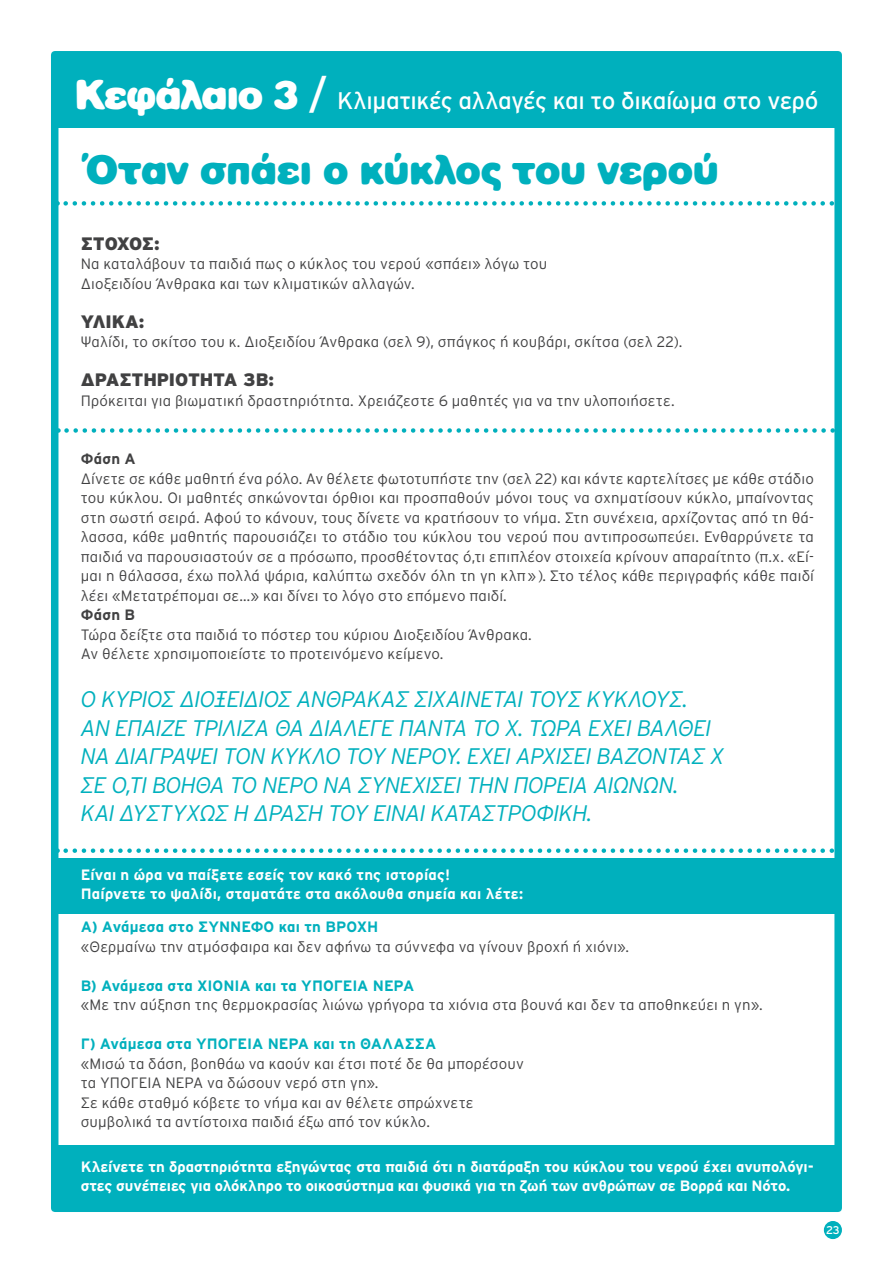
<style>
.page{position:relative;width:893px;height:1263px;background:#fff}
.page>*{position:absolute;margin:0;border:0;box-sizing:border-box;transform-origin:0 0}
.t1{font:42px "CF Fat";letter-spacing:-.005em;color:#00b0bd}
.t2{font:24px "Interstate GR";letter-spacing:-.02em;color:#fff}
.t3{font:italic 300 22.5px "Interstate GR";letter-spacing:.065em;color:#00b0bd}
.t4{font:italic 300 22.5px "Interstate GR";letter-spacing:-.035em;color:#00b0bd}
.t5{font:900 18px "Interstate GR";letter-spacing:-.015em;color:#414142}
.t6{font:300 15px/19.5px "Interstate GR";letter-spacing:.01em;color:#414142}
.t7{font:700 15px/19.5px "Interstate GR";color:#fff}
.t8{font:700 15px "Interstate GR";letter-spacing:.005em;color:#00b0bd}
.t9{font:700 15px "Interstate GR";letter-spacing:.02em;color:#414142}
.t10{font:11.25px "Interstate GR";color:#fff}
.s1{font-family:"CF Fat";font-size:42px}
.s2{font-size:42px}
</style>
<div class="page">
<div style="left:824px;top:1221px;width:18px;height:18px;background:#00b0bd;border-radius:50%"></div>
<div style="left:51px;top:51px;width:791px;height:1161px;border:8px solid #00b0bd"></div>
<div style="left:53px;top:1145px;width:785px;height:64px;background:#00b0bd"></div>
<div style="left:53px;top:858px;width:785px;height:55px;background:#00b0bd"></div>
<div style="left:56px;top:57px;width:783px;height:71px;background:#00b0bd"></div>
<svg style="left:66px;top:201px;width:772px;height:5px"></svg>
<svg style="left:66px;top:428px;width:773px;height:5px"></svg>
<svg style="left:66px;top:848px;width:772px;height:5px"></svg>
<h2 class="t2" style="left:75px;top:87px;width:745px"><span class="s1">Κεφάλαιο 3</span> <span class="s2">/</span> Κλιματικές αλλαγές και το δικαίωμα στο νερό</h2>
<h1 class="t1" style="left:86px;top:145px;width:634px">Όταν σπάει ο κύκλος του νερού</h1>
<p class="t5" style="left:81px;top:233px;width:80px">Στόχος:</p>
<p class="t6" style="left:81px;top:254px;width:468px">Να καταλάβουν τα παιδιά πως ο κύκλος του νερού «σπάει» λόγω του<br>Διοξειδίου Άνθρακα και των κλιματικών αλλαγών.</p>
<p class="t5" style="left:81px;top:311px;width:65px">Υλικά:</p>
<p class="t6" style="left:81px;top:332px;width:603px">Ψαλίδι, το σκίτσο του κ. Διοξειδίου Άνθρακα (σελ 9), σπάγκος ή κουβάρι, σκίτσα (σελ 22).</p>
<p class="t5" style="left:81px;top:370px;width:195px">Δραστηριότητα 3Β:</p>
<p class="t6" style="left:81px;top:391px;width:595px">Πρόκειται για βιωματική δραστηριότητα. Χρειάζεστε 6 μαθητές για να την υλοποιήσετε.</p>
<p class="t9" style="left:81px;top:451px;width:56px">Φάση Α</p>
<p class="t6" style="left:81px;top:469px;width:735px;text-align:justify">Δίνετε σε κάθε μαθητή ένα ρόλο. Αν θέλετε φωτοτυπήστε την (σελ 22) και κάντε καρτελίτσες με κάθε στάδιο του κύκλου. Οι μαθητές σηκώνονται όρθιοι και προσπαθούν μόνοι τους να σχηματίσουν κύκλο, μπαίνοντας στη σωστή σειρά. Αφού το κάνουν, τους δίνετε να κρατήσουν το νήμα. Στη συνέχεια, αρχίζοντας από τη θά&shy;λασσα, κάθε μαθητής παρουσιάζει το στάδιο του κύκλου του νερού που αντιπροσωπεύει. Ενθαρρύνετε τα παιδιά να παρουσιαστούν σε α πρόσωπο, προσθέτοντας ό,τι επιπλέον στοιχεία κρίνουν απαραίτητο (π.χ. «Εί&shy;μαι η θάλασσα, έχω πολλά ψάρια, καλύπτω σχεδόν όλη τη γη κλπ» ). Στο τέλος κάθε περιγραφής κάθε παιδί λέει «Μετατρέπομαι σε…» και δίνει το λόγο στο επόμενο παιδί.</p>
<p class="t9" style="left:81px;top:607px;width:56px">Φάση Β</p>
<p class="t6" style="left:81px;top:625px;width:453px">Τώρα δείξτε στα παιδιά το πόστερ του κύριου Διοξειδίου Άνθρακα.<br>Αν θέλετε χρησιμοποιείστε το προτεινόμενο κείμενο.</p>
<h3 class="t4" style="left:81px;top:687px;width:158px">Ο κΥΡΙΟΣ Διοξείδιος</h3>
<h3 class="t3" style="left:297px;top:687px;width:59px">Άνθρακας</h3>
<h3 class="t3" style="left:414px;top:687px;width:78px">σιχαίνεται</h3>
<h3 class="t3" style="left:529px;top:687px;width:14px">τους</h3>
<h3 class="t3" style="left:587px;top:687px;width:103px">κύκλους.</h3>
<h3 class="t3" style="left:81px;top:715px;width:47px">Αν έπαι</h3>
<h3 class="t3" style="left:161px;top:715px;width:210px">ζε τρίλιζα θα διά λεγε</h3>
<h3 class="t3" style="left:399px;top:715px;width:156px">πάντα το Χ. Τώρα</h3>
<h3 class="t3" style="left:588px;top:715px;width:115px">έχει βαλθεί</h3>
<h3 class="t3" style="left:81px;top:744px;width:48px">να διαγρά</h3>
<h3 class="t3" style="left:185px;top:744px;width:175px">ψει τον κύκλοτου</h3>
<h3 class="t3" style="left:391px;top:744px;width:30px">νερού</h3>
<h3 class="t3" style="left:457px;top:744px;width:109px">. Έχει αρχίσει</h3>
<h3 class="t3" style="left:597px;top:744px;width:84px">βάζοντας</h3>
<h3 class="t3" style="left:710px;top:744px;width:15px">Χ</h3>
<h3 class="t3" style="left:81px;top:772px;width:87px">σε ό,τι βοη</h3>
<h3 class="t3" style="left:195px;top:772px;width:96px">θά το νερό</h3>
<h3 class="t3" style="left:324px;top:772px;width:112px">να συνεχίσει</h3>
<h3 class="t3" style="left:467px;top:772px;width:61px">τη ν πορεία</h3>
<h3 class="t3" style="left:594px;top:772px;width:87px">αιώνων.</h3>
<h3 class="t3" style="left:81px;top:801px;width:54px">Και δυστυ</h3>
<h3 class="t3" style="left:186px;top:801px;width:83px">χώς ηδράση</h3>
<h3 class="t3" style="left:328px;top:801px;width:14px">του</h3>
<h3 class="t3" style="left:374px;top:801px;width:72px">είναι καταστρο</h3>
<h3 class="t3" style="left:536px;top:801px;width:58px">φική.</h3>
<p class="t7" style="left:81px;top:865px;width:444px">Είναι η ώρα να παίξετε εσείς τον κακό της ιστορίας!<br>Παίρνετε το ψαλίδι, σταματάτε στα ακόλουθα σημεία και λέτε:</p>
<p class="t8" style="left:81px;top:919px;width:296px">Α) Ανάμεσα στο ΣΥΝΝΕΦΟ και τη ΒΡΟΧΗ</p>
<p class="t6" style="left:81px;top:937px;width:550px">«Θερμαίνω την ατμόσφαιρα και δεν αφήνω τα σύννεφα να γίνουν βροχή ή χιόνι».</p>
<p class="t8" style="left:81px;top:977px;width:335px">Β) Ανάμεσα στα ΧΙΟΝΙΑ και τα ΥΠΟΓΕΙΑ ΝΕΡΑ</p>
<p class="t6" style="left:81px;top:995px;width:683px">«Με την αύξηση της θερμοκρασίας λιώνω γρήγορα τα χιόνια στα βουνά και δεν τα αποθηκεύει η γη».</p>
<p class="t8" style="left:81px;top:1036px;width:357px">Γ) Ανάμεσα στα ΥΠΟΓΕΙΑ ΝΕΡΑ και τη ΘΑΛΑΣΣΑ</p>
<p class="t6" style="left:81px;top:1054px;width:445px">«Μισώ τα δάση, βοηθάω να καούν και έτσι ποτέ δε θα μπορέσουν τα ΥΠΟΓΕΙΑ ΝΕΡΑ να δώσουν νερό στη γη».<br>Σε κάθε σταθμό κόβετε το νήμα και αν θέλετε σπρώχνετε συμβολικά τα αντίστοιχα παιδιά έξω από τον κύκλο.</p>
<p class="t7" style="left:81px;top:1157px;width:734px">Κλείνετε τη δραστηριότητα εξηγώντας στα παιδιά ότι η διατάραξη του κύκλου του νερού έχει ανυπολόγι&shy;στες συνέπειες για ολόκληρο το οικοσύστημα και φυσικά για τη ζωή των ανθρώπων σε Βορρά και Νότο.</p>
<p class="t10" style="left:826px;top:1223px;width:15px">23</p>
</div>
